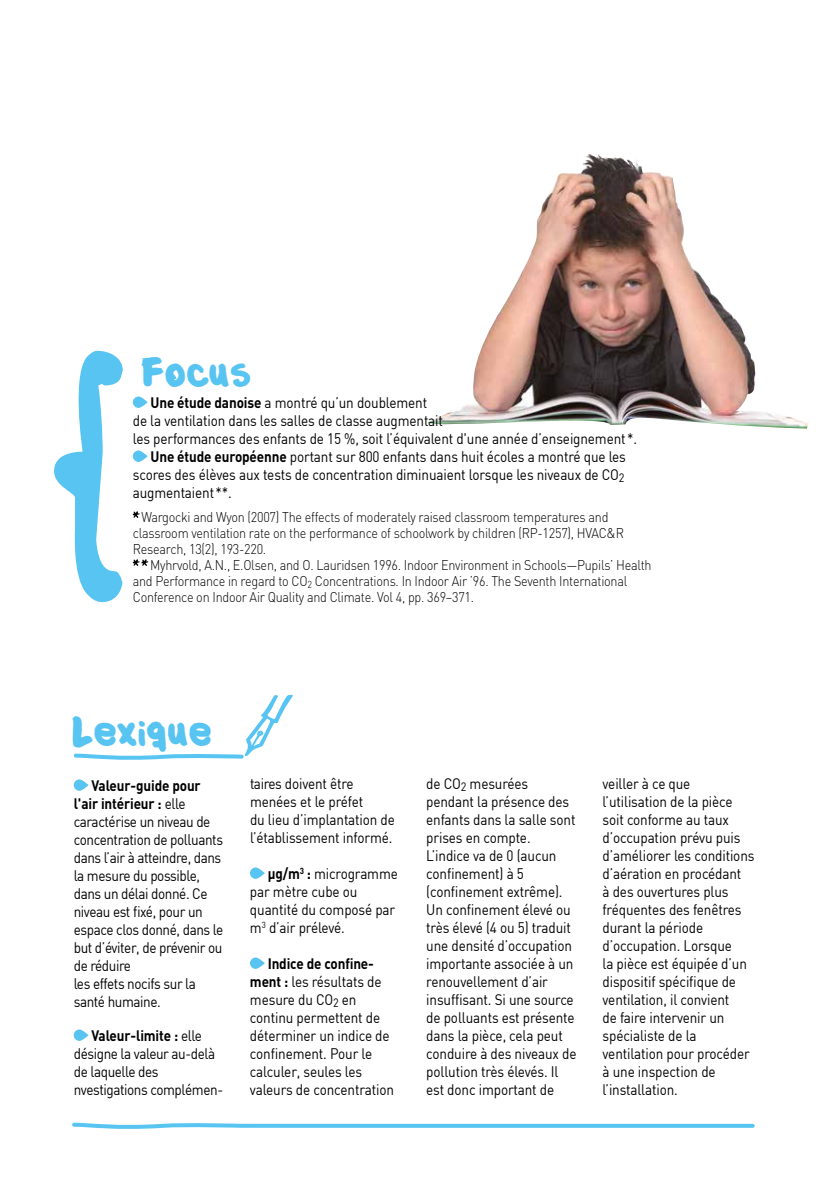
<style>
.page{position:relative;width:840px;height:1191px;background:#fff}
.page>*{position:absolute;margin:0;border:0;box-sizing:border-box;transform-origin:0 0}
.t1{font:28px "Culia";letter-spacing:.06em;color:#58c4f1}
.t2{font:15px/18px "DIN";letter-spacing:-.01em;color:#000;scale:.9 1}
.t3{font:15px/18px "DIN";letter-spacing:-.03em;color:#000;scale:.9 1}
.t4{font:300 14px/16px "DIN";letter-spacing:-.02em;color:#000;scale:.9 1}
.s1{font-weight:700}
</style>
<div class="page">
<img style="left:427px;top:154px;width:382px;height:274px">
<svg style="left:133px;top:396px;width:15px;height:12px"></svg>
<svg style="left:133px;top:450px;width:15px;height:12px"></svg>
<svg style="left:133px;top:511px;width:6px;height:7px"></svg>
<svg style="left:133px;top:559px;width:15px;height:7px"></svg>
<svg style="left:54px;top:351px;width:69px;height:252px"></svg>
<svg style="left:72px;top:1122px;width:683px;height:7px"></svg>
<svg style="left:73px;top:694px;width:220px;height:66px"></svg>
<svg style="left:74px;top:779px;width:14px;height:12px"></svg>
<svg style="left:74px;top:1029px;width:14px;height:12px"></svg>
<svg style="left:250px;top:867px;width:15px;height:12px"></svg>
<svg style="left:250px;top:957px;width:15px;height:12px"></svg>
<h1 class="t1" style="left:141px;top:360px;width:111px">Focus</h1>
<p class="t2" style="left:150px;top:393px;width:309px"><span class="s1">Une étude danoise</span> a montré qu’un doublement</p>
<p class="t2" style="left:133px;top:411px;width:346px">de la ventilation dans les salles de classe augmentait</p>
<p class="t2" style="left:133px;top:429px;width:561px">les performances des enfants de 15 %, soit l’équivalent d'une année d’enseignement*.</p>
<p class="t2" style="left:150px;top:447px;width:529px"><span class="s1">Une étude européenne</span> portant sur 800 enfants dans huit écoles a montré que les</p>
<p class="t2" style="left:133px;top:465px;width:547px">scores des élèves aux tests de concentration diminuaient lorsque les niveaux de CO<sub>2</sub></p>
<p class="t2" style="left:133px;top:483px;width:111px">augmentaient**.</p>
<p class="t4" style="left:133px;top:509px;width:547px;text-indent:9px">Wargocki and Wyon (2007) The effects of moderately raised classroom temperatures and classroom ventilation rate on the performance of schoolwork by children (RP-1257), HVAC&amp;R<br>Research, 13(2), 193-220.</p>
<p class="t4" style="left:133px;top:557px;width:577px;text-indent:17px">Myhrvold, A.N., E.Olsen, and O. Lauridsen 1996. Indoor Environment in Schools—Pupils’ Health and Performance in regard to CO<sub>2</sub> Concentrations. In Indoor Air ’96. The Seventh International<br>Conference on Indoor Air Quality and Climate. Vol 4, pp. 369–371.</p>
<h1 class="t1" style="left:72px;top:720px;width:140px">Lexique</h1>
<p class="t3" style="left:74px;top:776px;width:167px;text-indent:18px"><span class="s1">Valeur-guide pour l'air intérieur :</span> elle caractérise un niveau de concentration de polluants dans l’air à atteindre, dans la mesure du possible, dans un délai donné. Ce niveau est fixé, pour un espace clos donné, dans le but d’éviter, de prévenir ou de réduire<br>les effets nocifs sur la santé humaine.</p>
<p class="t3" style="left:74px;top:1026px;width:167px;text-indent:18px"><span class="s1">Valeur-limite :</span> elle désigne la valeur au-delà de laquelle des nvestigations complémen-</p>
<p class="t2" style="left:250px;top:774px;width:162px">taires doivent être menées et le préfet<br>du lieu d’implantation de l’établissement informé.</p>
<p class="t2" style="left:250px;top:864px;width:166px;text-indent:18px"><span class="s1">µg/m</span><sup>3</sup> <span class="s1">:</span> microgramme par mètre cube ou quantité du composé par m<sup>3</sup> d’air prélevé.</p>
<p class="t2" style="left:250px;top:954px;width:161px;text-indent:18px"><span class="s1">Indice de confine&shy;ment :</span> les résultats de mesure du CO<sub>2</sub> en continu permettent de déterminer un indice de confinement. Pour le calculer, seules les valeurs de concentration</p>
<p class="t2" style="left:426px;top:774px;width:168px">de CO<sub>2</sub> mesurées pendant la présence des enfants dans la salle sont prises en compte.<br>L’indice va de 0 (aucun confinement) à 5 (confinement extrême).<br>Un confinement élevé ou très élevé (4 ou 5) traduit une densité d’occupation importante associée à un renouvellement d’air insuffisant. Si une source de polluants est présente dans la pièce, cela peut conduire à des niveaux de pollution très élevés. Il est donc important de</p>
<p class="t2" style="left:602px;top:774px;width:170px">veiller à ce que l’utilisation de la pièce soit conforme au taux d’occupation prévu puis d’améliorer les conditions d’aération en procédant<br>à des ouvertures plus fréquentes des fenêtres durant la période d’occupation. Lorsque<br>la pièce est équipée d’un dispositif spécifique de ventilation, il convient<br>de faire intervenir un spécialiste de la ventilation pour procéder à une inspection de l’installation.</p>
</div>
